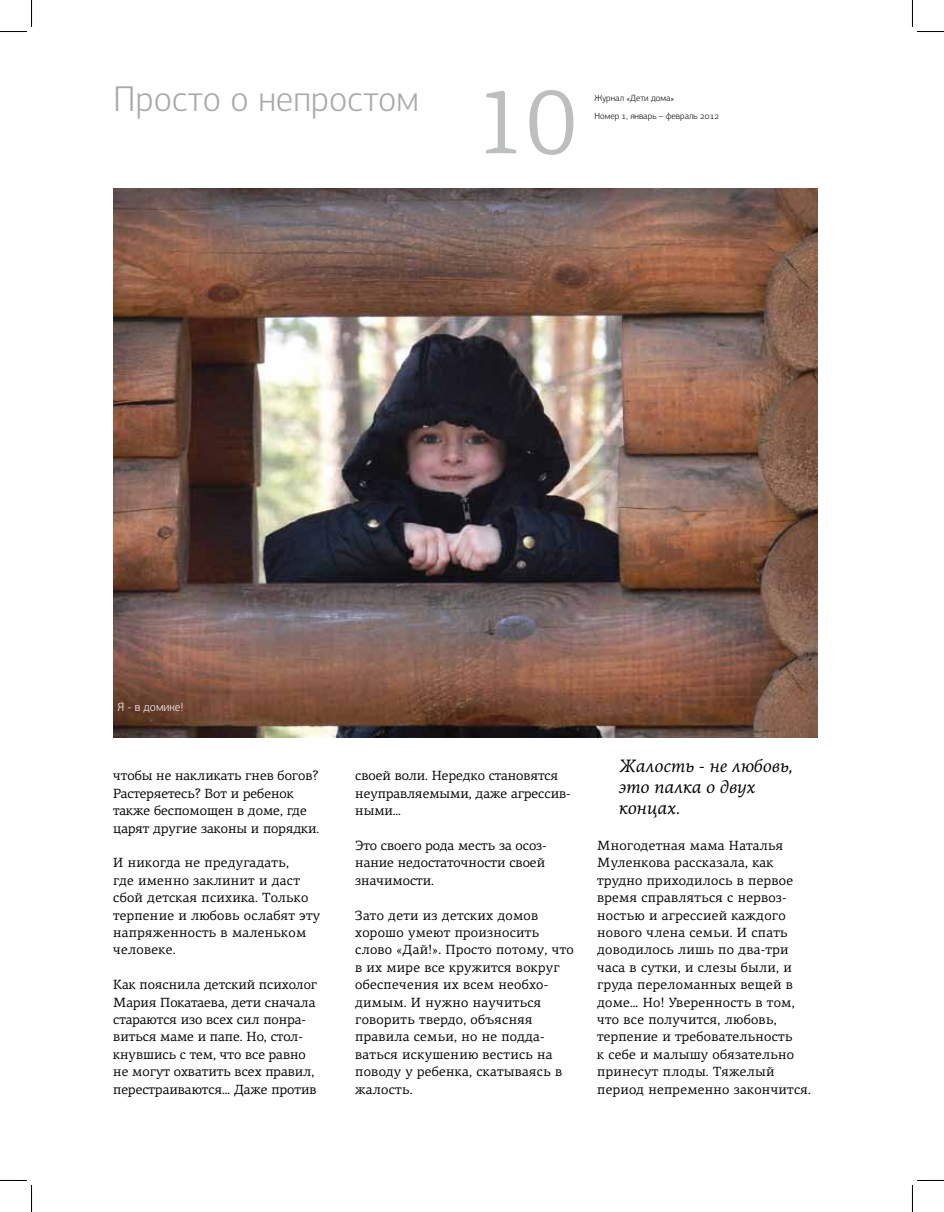
<style>
.page{position:relative;width:944px;height:1212px;background:#fff}
.page>*{position:absolute;margin:0;border:0;box-sizing:border-box;transform-origin:0 0}
.t1{font:90px "PF Centro Serif Pro";color:#bcbec0}
.t2{font:300 36px "PF Centro Sans Pro";color:#a7a9ac}
.t3{font:italic 18px/21px "PF Centro Serif Pro";color:#000}
.t4{font:13.35px/17.4px "PF Centro Serif Pro";letter-spacing:.02em;color:#000}
.t5{font:13.35px/17.4px "PF Centro Serif Pro";color:#000}
.t6{font:300 12px "PF Centro Sans Pro";color:#fff}
.t7{font:300 9px "PF Centro Sans Pro";color:#000}
</style>
<div class="page">
<img style="left:113px;top:188px;width:704px;height:548px">
<svg style="left:0;top:0;width:32px;height:32px"></svg>
<svg style="left:0;top:1179px;width:32px;height:32px"></svg>
<svg style="left:911px;top:0;width:32px;height:32px"></svg>
<svg style="left:911px;top:1179px;width:32px;height:32px"></svg>
<h2 class="t2" style="left:113px;top:78px;width:307px">Просто о непростом</h2>
<h1 class="t1" style="left:475px;top:69px;width:102px">10</h1>
<p class="t7" style="left:594px;top:93px;width:81px">Журнал «Дети дома»</p>
<p class="t7" style="left:594px;top:110px;width:126px">Номер 1, январь – февраль 2012</p>
<p class="t6" style="left:117px;top:700px;width:67px">Я - в домике!</p>
<p class="t5" style="left:113px;top:766px;width:208px">чтобы не накликать гнев богов?<br>Растеряетесь? Вот и ребенок также беспомощен в доме, где царят другие законы и порядки.</p>
<p class="t4" style="left:113px;top:853px;width:208px">И никогда не предугадать,<br>где именно заклинит и даст сбой детская психика. Только терпение и любовь ослабят эту напряженность в маленьком человеке.</p>
<p class="t5" style="left:113px;top:975px;width:205px">Как пояснила детский психолог<br>Мария Покатаева, дети сначала стараются изо всех сил понра&shy;виться маме и папе. Но, стол&shy;кнувшись с тем, что все равно не могут охватить всех правил, перестраиваются… Даже против</p>
<p class="t5" style="left:355px;top:766px;width:217px">своей воли. Нередко становятся неуправляемыми, даже агрессив&shy;ными…</p>
<p class="t5" style="left:355px;top:836px;width:193px">Это своего рода месть за осоз&shy;нание недостаточности своей значимости.</p>
<p class="t4" style="left:355px;top:906px;width:220px">Зато дети из детских домов хорошо умеют произносить слово «Дай!». Просто потому, что в их мире все кружится вокруг обеспечения их всем необхо&shy;димым. И нужно научиться говорить твердо, объясняя правила семьи, но не подда&shy;ваться искушению вестись на поводу у ребенка, скатываясь в жалость.</p>
<h3 class="t3" style="left:618px;top:755px;width:175px">Жалость - не любовь, это палка о двух концах.</h3>
<p class="t4" style="left:597px;top:836px;width:215px">Многодетная мама Наталья<br>Муленкова рассказала, как трудно приходилось в первое время справляться с нервоз&shy;ностью и агрессией каждого нового члена семьи. И спать доводилось лишь по два-три часа в сутки, и слезы были, и груда переломанных вещей в доме… Но! Уверенность в том, что все получится, любовь, терпение и требовательность<br>к себе и малышу обязательно принесут плоды. Тяжелый период непременно закончится.</p>
</div>
